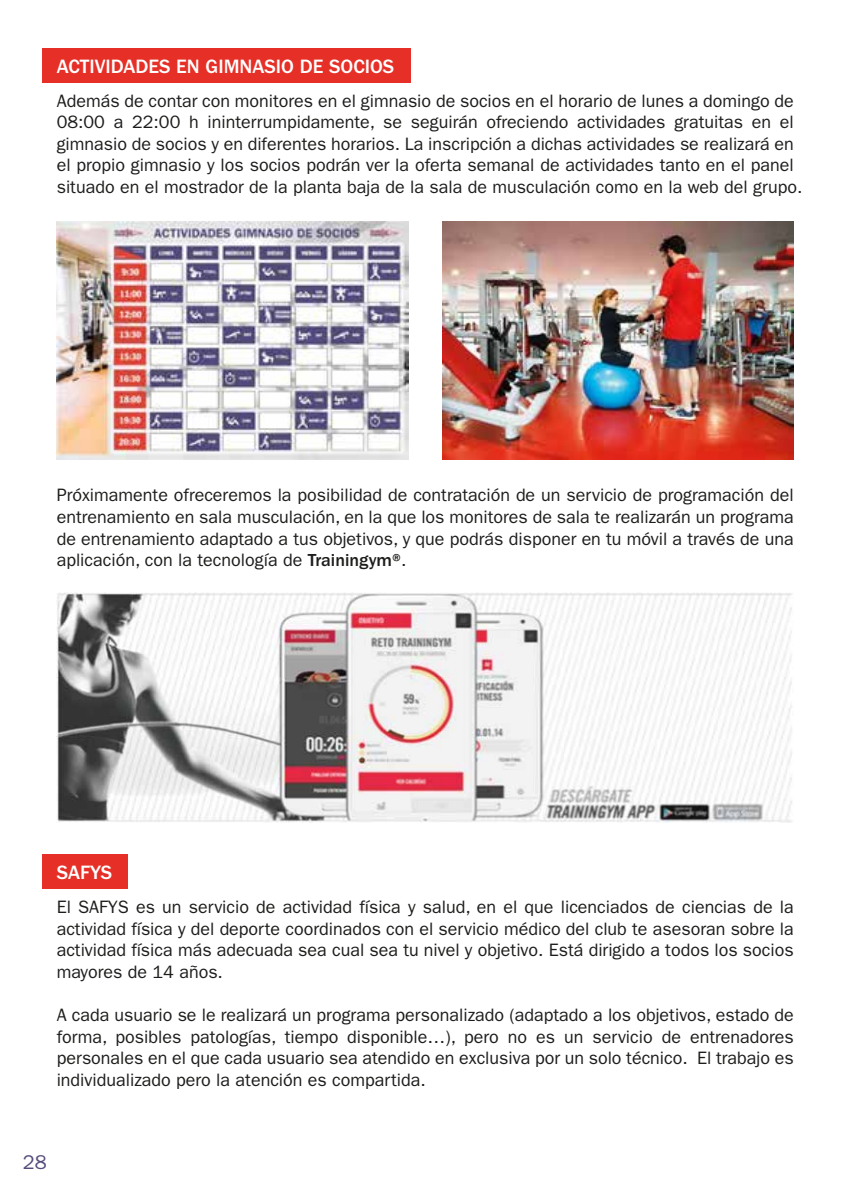
<style>
.page{position:relative;width:842px;height:1191px;background:#fff}
.page>*{position:absolute;margin:0;border:0;box-sizing:border-box;transform-origin:0 0}
.t1{font:500 20px "ITC Franklin Gothic Std";color:#fff}
.t2{font:20px "ITC Franklin Gothic Std";color:#574d7d}
.t3{font:18px/21.6px "ITC Franklin Gothic Std";color:#1d1d1b;text-align:justify}
.s1{font-weight:500}
</style>
<div class="page">
<div style="left:43px;top:854px;width:85px;height:34px;background:#e63027"></div>
<div style="left:43px;top:48px;width:368px;height:34px;background:#e63027"></div>
<img style="left:442px;top:221px;width:352px;height:238px">
<img style="left:57px;top:221px;width:351px;height:238px">
<img style="left:57px;top:593px;width:735px;height:229px">
<p class="t1" style="left:57px;top:55px;width:339px">ACTIVIDADES EN GIMNASIO DE SOCIOS</p>
<p class="t3" style="left:57px;top:90px;width:747px;text-align:left">Además de contar con monitores en el gimnasio de socios en el horario de lunes a domingo de 08:00 a 22:00 h ininterrumpidamente, se seguirán ofreciendo actividades gratuitas en el gimnasio de socios y en diferentes horarios. La inscripción a dichas actividades se realizará en el propio gimnasio y los socios podrán ver la oferta semanal de actividades tanto en el panel situado en el mostrador de la planta baja de la sala de musculación como en la web del grupo.</p>
<p class="t3" style="left:57px;top:484px;width:739px">Próximamente ofreceremos la posibilidad de contratación de un servicio de programación del entrenamiento en sala musculación, en la que los monitores de sala te realizarán un programa de entrenamiento adaptado a tus objetivos, y que podrás disponer en tu móvil a través de una aplicación, con la tecnología de <span class="s1">Trainingym®</span>.</p>
<p class="t1" style="left:57px;top:861px;width:57px">SAFYS</p>
<p class="t3" style="left:57px;top:896px;width:739px">El SAFYS es un servicio de actividad física y salud, en el que licenciados de ciencias de la actividad física y del deporte coordinados con el servicio médico del club te asesoran sobre la actividad física más adecuada sea cual sea tu nivel y objetivo. Está dirigido a todos los socios mayores de 14 años.</p>
<p class="t3" style="left:57px;top:1004px;width:739px">A cada usuario se le realizará un programa personalizado (adaptado a los objetivos, estado de forma, posibles patologías, tiempo disponible…), pero no es un servicio de entrenadores personales en el que cada usuario sea atendido en exclusiva por un solo técnico. El trabajo es individualizado pero la atención es compartida.</p>
<p class="t2" style="left:23px;top:1150px;width:25px">28</p>
</div>
